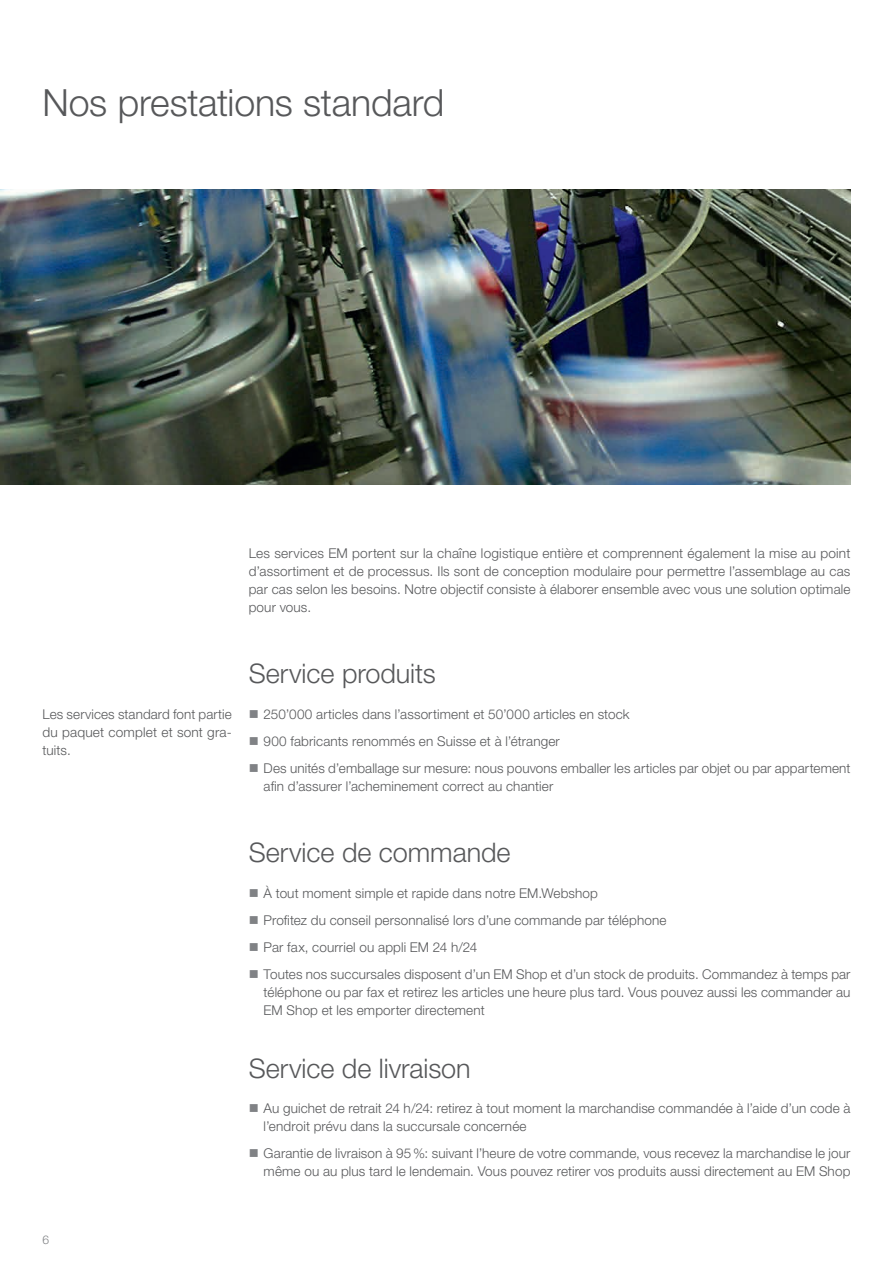
<style>
.page{position:relative;width:893px;height:1263px;background:#fff}
.page>*{position:absolute;margin:0;border:0;box-sizing:border-box;transform-origin:0 0}
.t1{font:300 37.5px "Helvetica Neue LT Std";letter-spacing:-.005em;color:#57585a}
.t2{font:300 27px "Helvetica Neue LT Std";letter-spacing:-.005em;color:#57585a}
.t3{font:300 13.5px/17.9px "Helvetica Neue LT Std";letter-spacing:.01em;color:#57585a}
.t4{font:300 12px "Helvetica Neue LT Std";color:#808285}
</style>
<div class="page">
<img style="left:0;top:190px;width:850px;height:294px">
<h1 class="t1" style="left:43px;top:80px;width:403px">Nos prestations standard</h1>
<p class="t3" style="left:249px;top:544px;width:603px;text-align:justify">Les services EM portent sur la chaîne logistique entière et comprennent également la mise au point d’assortiment et de processus. Ils sont de conception modulaire pour permettre l’assemblage au cas par cas selon les besoins. Notre objectif consiste à élaborer ensemble avec vous une solution optimale pour vous.</p>
<p class="t3" style="left:43px;top:705px;width:191px;text-align:justify">Les services standard font partie du paquet complet et sont gra&shy;tuits.</p>
<h2 class="t2" style="left:249px;top:657px;width:188px">Service produits</h2>
<p class="t3" style="left:264px;top:701px;width:588px;line-height:26.8px">250’000 articles dans l’assortiment et 50’000 articles en stock<br>900 fabricants renommés en Suisse et à l’étranger<br>Des unités d’emballage sur mesure: nous pouvons emballer les articles par objet ou par appartement</p>
<p class="t3" style="left:264px;top:777px;width:291px">afin d’assurer l’acheminement correct au chantier</p>
<h2 class="t2" style="left:249px;top:836px;width:263px">Service de commande</h2>
<p class="t3" style="left:264px;top:880px;width:588px;line-height:26.8px">À tout moment simple et rapide dans notre EM.Webshop<br>Profitez du conseil personnalisé lors d’une commande par téléphone<br>Par fax, courriel ou appli EM 24 h/24<br>Toutes nos succursales disposent d’un EM Shop et d’un stock de produits. Commandez à temps par</p>
<p class="t3" style="left:264px;top:983px;width:588px">téléphone ou par fax et retirez les articles une heure plus tard. Vous pouvez aussi les commander au<br>EM Shop et les emporter directement</p>
<h2 class="t2" style="left:249px;top:1051px;width:223px">Service de livraison</h2>
<p class="t3" style="left:264px;top:1099px;width:588px">Au guichet de retrait 24 h/24: retirez à tout moment la marchandise commandée à l’aide d’un code à l’endroit prévu dans la succursale concernée</p>
<p class="t3" style="left:264px;top:1144px;width:588px">Garantie de livraison à 95%: suivant l’heure de votre commande, vous recevez la marchandise le jour même ou au plus tard le lendemain. Vous pouvez retirer vos produits aussi directement au EM Shop</p>
<p class="t4" style="left:43px;top:1232px;width:8px">6</p>
</div>
